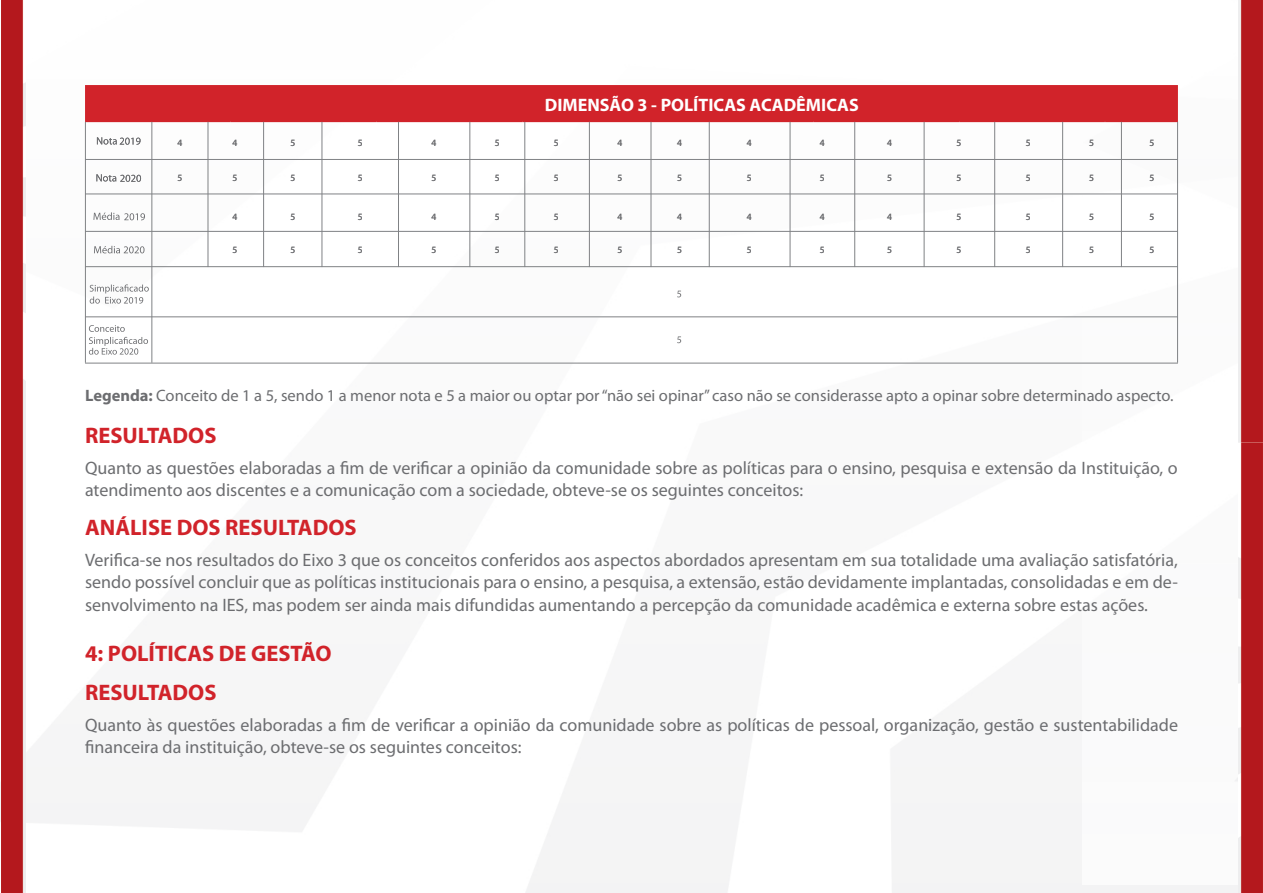
<style>
.page{position:relative;width:1263px;height:893px;background:#fff}
.page>*{position:absolute;margin:0;border:0;box-sizing:border-box;transform-origin:0 0}
.textos_estilos{font:700 22.5px "Myriad Pro";color:#d1232a}
.textos_estilos-2{font:18px/22.5px "Myriad Pro";color:#6c6d70}
.textos_estilos-3{font:700 18px "Myriad Pro";color:#fff}
.textos_estilos-4{font:16.5px "Myriad Pro";color:#6c6d70}
.textos_estilos-5{font:9.6px "Myriad Pro";color:#6c6d70}
.s1{font-weight:700}
</style>
<div class="page">
<img style="left:1239px;top:0;width:24px;height:893px">
<img style="left:1px;top:0;width:24px;height:893px">
<svg style="left:97px;top:137px;width:44px;height:8px"></svg>
<svg style="left:96px;top:174px;width:45px;height:8px"></svg>
<svg style="left:93px;top:212px;width:52px;height:8px"></svg>
<svg style="left:94px;top:246px;width:51px;height:7px"></svg>
<svg style="left:90px;top:284px;width:59px;height:20px"></svg>
<svg style="left:677px;top:291px;width:4px;height:6px"></svg>
<svg style="left:89px;top:325px;width:59px;height:30px"></svg>
<svg style="left:677px;top:336px;width:4px;height:7px"></svg>
<div style="left:85px;top:85px;width:1093px;height:37px;background:#d1232a"></div>
<hr style="left:85px;top:122px;width:1px;height:241px;background:#808285">
<hr style="left:151px;top:122px;width:1px;height:241px;background:#808285">
<hr style="left:85px;top:159px;width:1093px;height:1px;background:#808285">
<hr style="left:85px;top:194px;width:1093px;height:1px;background:#808285">
<hr style="left:85px;top:231px;width:1093px;height:1px;background:#808285">
<hr style="left:85px;top:266px;width:1093px;height:1px;background:#808285">
<hr style="left:85px;top:316px;width:1093px;height:1px;background:#808285">
<hr style="left:85px;top:363px;width:1093px;height:1px;background:#808285">
<hr style="left:208px;top:122px;width:1px;height:145px;background:#808285">
<hr style="left:263px;top:122px;width:1px;height:145px;background:#808285">
<hr style="left:322px;top:122px;width:1px;height:145px;background:#808285">
<hr style="left:398px;top:122px;width:1px;height:145px;background:#808285">
<hr style="left:469px;top:122px;width:1px;height:145px;background:#808285">
<hr style="left:524px;top:122px;width:1px;height:145px;background:#808285">
<hr style="left:589px;top:122px;width:1px;height:145px;background:#808285">
<hr style="left:651px;top:122px;width:1px;height:145px;background:#808285">
<hr style="left:709px;top:122px;width:1px;height:145px;background:#808285">
<hr style="left:790px;top:122px;width:1px;height:145px;background:#808285">
<hr style="left:854px;top:122px;width:1px;height:145px;background:#808285">
<hr style="left:924px;top:122px;width:1px;height:145px;background:#808285">
<hr style="left:994px;top:122px;width:1px;height:145px;background:#808285">
<hr style="left:1062px;top:122px;width:1px;height:145px;background:#808285">
<hr style="left:1121px;top:122px;width:1px;height:145px;background:#808285">
<hr style="left:1177px;top:122px;width:1px;height:241px;background:#808285">
<p class="textos_estilos-3" style="left:545px;top:93px;width:315px">DIMENSÃO 3 - POLÍTICAS ACADÊMICAS</p>
<p class="textos_estilos-5" style="left:178px;top:137px;width:6px">4</p>
<p class="textos_estilos-5" style="left:233px;top:137px;width:6px">4</p>
<p class="textos_estilos-5" style="left:290px;top:137px;width:6px">5</p>
<p class="textos_estilos-5" style="left:358px;top:137px;width:6px">5</p>
<p class="textos_estilos-5" style="left:432px;top:137px;width:6px">4</p>
<p class="textos_estilos-5" style="left:495px;top:137px;width:6px">5</p>
<p class="textos_estilos-5" style="left:554px;top:137px;width:6px">5</p>
<p class="textos_estilos-5" style="left:617px;top:137px;width:6px">4</p>
<p class="textos_estilos-5" style="left:677px;top:137px;width:6px">4</p>
<p class="textos_estilos-5" style="left:747px;top:137px;width:6px">4</p>
<p class="textos_estilos-5" style="left:820px;top:137px;width:6px">4</p>
<p class="textos_estilos-5" style="left:887px;top:137px;width:6px">4</p>
<p class="textos_estilos-5" style="left:957px;top:137px;width:6px">5</p>
<p class="textos_estilos-5" style="left:1026px;top:137px;width:6px">5</p>
<p class="textos_estilos-5" style="left:1089px;top:137px;width:6px">5</p>
<p class="textos_estilos-5" style="left:1149px;top:137px;width:6px">5</p>
<p class="textos_estilos-5" style="left:178px;top:171px;width:6px">5</p>
<p class="textos_estilos-5" style="left:233px;top:171px;width:6px">5</p>
<p class="textos_estilos-5" style="left:290px;top:171px;width:6px">5</p>
<p class="textos_estilos-5" style="left:358px;top:171px;width:6px">5</p>
<p class="textos_estilos-5" style="left:432px;top:171px;width:6px">5</p>
<p class="textos_estilos-5" style="left:495px;top:171px;width:6px">5</p>
<p class="textos_estilos-5" style="left:554px;top:171px;width:6px">5</p>
<p class="textos_estilos-5" style="left:617px;top:171px;width:6px">5</p>
<p class="textos_estilos-5" style="left:677px;top:171px;width:6px">5</p>
<p class="textos_estilos-5" style="left:747px;top:171px;width:6px">5</p>
<p class="textos_estilos-5" style="left:820px;top:171px;width:6px">5</p>
<p class="textos_estilos-5" style="left:887px;top:171px;width:6px">5</p>
<p class="textos_estilos-5" style="left:957px;top:171px;width:6px">5</p>
<p class="textos_estilos-5" style="left:1026px;top:171px;width:6px">5</p>
<p class="textos_estilos-5" style="left:1089px;top:171px;width:6px">5</p>
<p class="textos_estilos-5" style="left:1149px;top:171px;width:6px">5</p>
<p class="textos_estilos-5" style="left:233px;top:211px;width:6px">4</p>
<p class="textos_estilos-5" style="left:290px;top:211px;width:6px">5</p>
<p class="textos_estilos-5" style="left:358px;top:211px;width:6px">5</p>
<p class="textos_estilos-5" style="left:432px;top:211px;width:6px">4</p>
<p class="textos_estilos-5" style="left:495px;top:211px;width:6px">5</p>
<p class="textos_estilos-5" style="left:554px;top:211px;width:6px">5</p>
<p class="textos_estilos-5" style="left:617px;top:211px;width:6px">4</p>
<p class="textos_estilos-5" style="left:677px;top:211px;width:6px">4</p>
<p class="textos_estilos-5" style="left:747px;top:211px;width:6px">4</p>
<p class="textos_estilos-5" style="left:820px;top:211px;width:6px">4</p>
<p class="textos_estilos-5" style="left:887px;top:211px;width:6px">4</p>
<p class="textos_estilos-5" style="left:957px;top:211px;width:6px">5</p>
<p class="textos_estilos-5" style="left:1026px;top:211px;width:6px">5</p>
<p class="textos_estilos-5" style="left:1089px;top:211px;width:6px">5</p>
<p class="textos_estilos-5" style="left:1149px;top:211px;width:6px">5</p>
<p class="textos_estilos-5" style="left:233px;top:244px;width:6px">5</p>
<p class="textos_estilos-5" style="left:290px;top:244px;width:6px">5</p>
<p class="textos_estilos-5" style="left:358px;top:244px;width:6px">5</p>
<p class="textos_estilos-5" style="left:432px;top:244px;width:6px">5</p>
<p class="textos_estilos-5" style="left:495px;top:244px;width:6px">5</p>
<p class="textos_estilos-5" style="left:554px;top:244px;width:6px">5</p>
<p class="textos_estilos-5" style="left:617px;top:244px;width:6px">5</p>
<p class="textos_estilos-5" style="left:677px;top:244px;width:6px">5</p>
<p class="textos_estilos-5" style="left:747px;top:244px;width:6px">5</p>
<p class="textos_estilos-5" style="left:820px;top:244px;width:6px">5</p>
<p class="textos_estilos-5" style="left:887px;top:244px;width:6px">5</p>
<p class="textos_estilos-5" style="left:957px;top:244px;width:6px">5</p>
<p class="textos_estilos-5" style="left:1026px;top:244px;width:6px">5</p>
<p class="textos_estilos-5" style="left:1089px;top:244px;width:6px">5</p>
<p class="textos_estilos-5" style="left:1149px;top:244px;width:6px">5</p>
<p class="textos_estilos-4" style="left:85px;top:386px;width:1090px"><span class="s1">Legenda:</span> Conceito de 1 a 5, sendo 1 a menor nota e 5 a maior ou optar por “não sei opinar” caso não se considerasse apto a opinar sobre determinado aspecto.</p>
<p class="textos_estilos" style="left:85px;top:420px;width:133px">RESULTADOS</p>
<p class="textos_estilos-2" style="left:85px;top:456px;width:1094px">Quanto as questões elaboradas a fim de verificar a opinião da comunidade sobre as políticas para o ensino, pesquisa e extensão da Instituição, o atendimento aos discentes e a comunicação com a sociedade, obteve-se os seguintes conceitos:</p>
<p class="textos_estilos" style="left:85px;top:512px;width:273px">ANÁLISE DOS RESULTADOS</p>
<p class="textos_estilos-2" style="left:85px;top:548px;width:1094px;text-align:justify">Verifica-se nos resultados do Eixo 3 que os conceitos conferidos aos aspectos abordados apresentam em sua totalidade uma avaliação satisfatória, sendo possível concluir que as políticas institucionais para o ensino, a pesquisa, a extensão, estão devidamente implantadas, consolidadas e em de&shy;senvolvimento na IES, mas podem ser ainda mais difundidas aumentando a percepção da comunidade acadêmica e externa sobre estas ações.</p>
<p class="textos_estilos" style="left:85px;top:639px;width:248px">4: POLÍTICAS DE GESTÃO</p>
<p class="textos_estilos" style="left:85px;top:677px;width:133px">RESULTADOS</p>
<p class="textos_estilos-2" style="left:85px;top:713px;width:1094px">Quanto às questões elaboradas a fim de verificar a opinião da comunidade sobre as políticas de pessoal, organização, gestão e sustentabilidade financeira da instituição, obteve-se os seguintes conceitos:</p>
</div>
